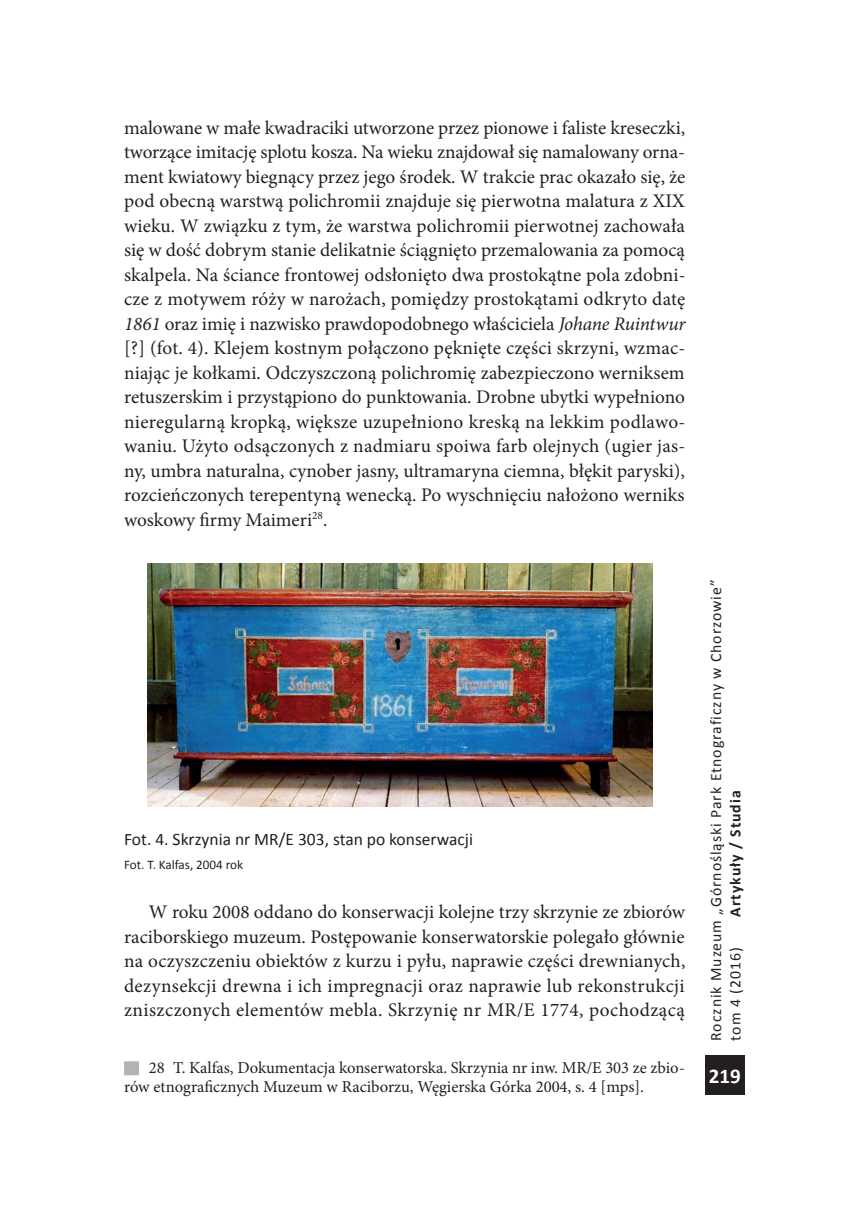
<style>
.page{position:relative;width:844px;height:1216px;background:#fff}
.page>*{position:absolute;margin:0;border:0;box-sizing:border-box;transform-origin:0 0}
.t1{font:700 21px "Calibri";color:#fff}
.t2{font:19.25px/24.5px "Minion Pro";letter-spacing:.01em;color:#231f20;text-align:justify}
.t3{font:17.5px "Calibri";color:#231f20}
.t4{font:16.62px/19.2px "Minion Pro";color:#231f20}
.t5{font:15.75px/19.2px "Calibri";letter-spacing:.06em;color:#231f20}
.t6{font:700 15.75px "Calibri";letter-spacing:.06em;color:#231f20}
.t7{font:13.12px "Calibri";color:#231f20}
.s1{font-style:italic}
</style>
<div class="page">
<div style="left:704px;top:1055px;width:40px;height:40px;background:#231f20"></div>
<div style="left:124px;top:1061px;width:15px;height:14px;background:#b2b3b7"></div>
<img style="left:147px;top:563px;width:505px;height:243px">
<p class="t2" style="left:124px;top:115px;width:563px">malowane w małe kwadraciki utworzone przez pionowe i faliste kreseczki, tworzące imitację splotu kosza. Na wieku znajdował się namalowany orna&shy;ment kwiatowy biegnący przez jego środek. W trakcie prac okazało się, że pod obecną warstwą polichromii znajduje się pierwotna malatura z XIX wieku. W związku z tym, że warstwa polichromii pierwotnej zachowała się w dość dobrym stanie delikatnie ściągnięto przemalowania za pomocą skalpela. Na ściance frontowej odsłonięto dwa prostokątne pola zdobni&shy;cze z motywem róży w narożach, pomiędzy prostokątami odkryto datę <span class="s1">1861</span> oraz imię i nazwisko prawdopodobnego właściciela <span class="s1">Johane Ruintwur </span>[?] (fot. 4). Klejem kostnym połączono pęknięte części skrzyni, wzmac&shy;niając je kołkami. Odczyszczoną polichromię zabezpieczono werniksem retuszerskim i przystąpiono do punktowania. Drobne ubytki wypełniono nieregularną kropką, większe uzupełniono kreską na lekkim podlawo&shy;waniu. Użyto odsączonych z nadmiaru spoiwa farb olejnych (ugier jas&shy;ny, umbra naturalna, cynober jasny, ultramaryna ciemna, błękit paryski), rozcieńczonych terepentyną wenecką. Po wyschnięciu nałożono werniks woskowy firmy Maimeri<sup>28</sup>.</p>
<p class="t3" style="left:124px;top:827px;width:350px">Fot. 4. Skrzynia nr MR/E 303, stan po konserwacji</p>
<p class="t7" style="left:124px;top:856px;width:120px">Fot. T. Kalfas, 2004 rok</p>
<p class="t2" style="left:124px;top:899px;width:562px;text-indent:25px">W roku 2008 oddano do konserwacji kolejne trzy skrzynie ze zbiorów raciborskiego muzeum. Postępowanie konserwatorskie polegało głównie na oczyszczeniu obiektów z kurzu i pyłu, naprawie części drewnianych, dezynsekcji drewna i ich impregnacji oraz naprawie lub rekonstrukcji zniszczonych elementów mebla. Skrzynię nr MR/E 1774, pochodzącą</p>
<p class="t4" style="left:124px;top:1057px;width:562px;text-indent:25px">28 T. Kalfas, Dokumentacja konserwatorska. Skrzynia nr inw. MR/E 303 ze zbio&shy;rów etnograficznych Muzeum w Raciborzu, Węgierska Górka 2004, s. 4 [mps].</p>
<p class="t5" style="left:706px;top:1040px;width:462px;rotate:-90deg">Rocznik Muzeum „Górnośląski Park Etnograficzny w Chorzowie” tom 4 (2016)</p>
<p class="t6" style="left:724px;top:916px;width:128px;rotate:-90deg">Artykuły / Studia</p>
<p class="t1" style="left:708px;top:1062px;width:33px">219</p>
</div>
